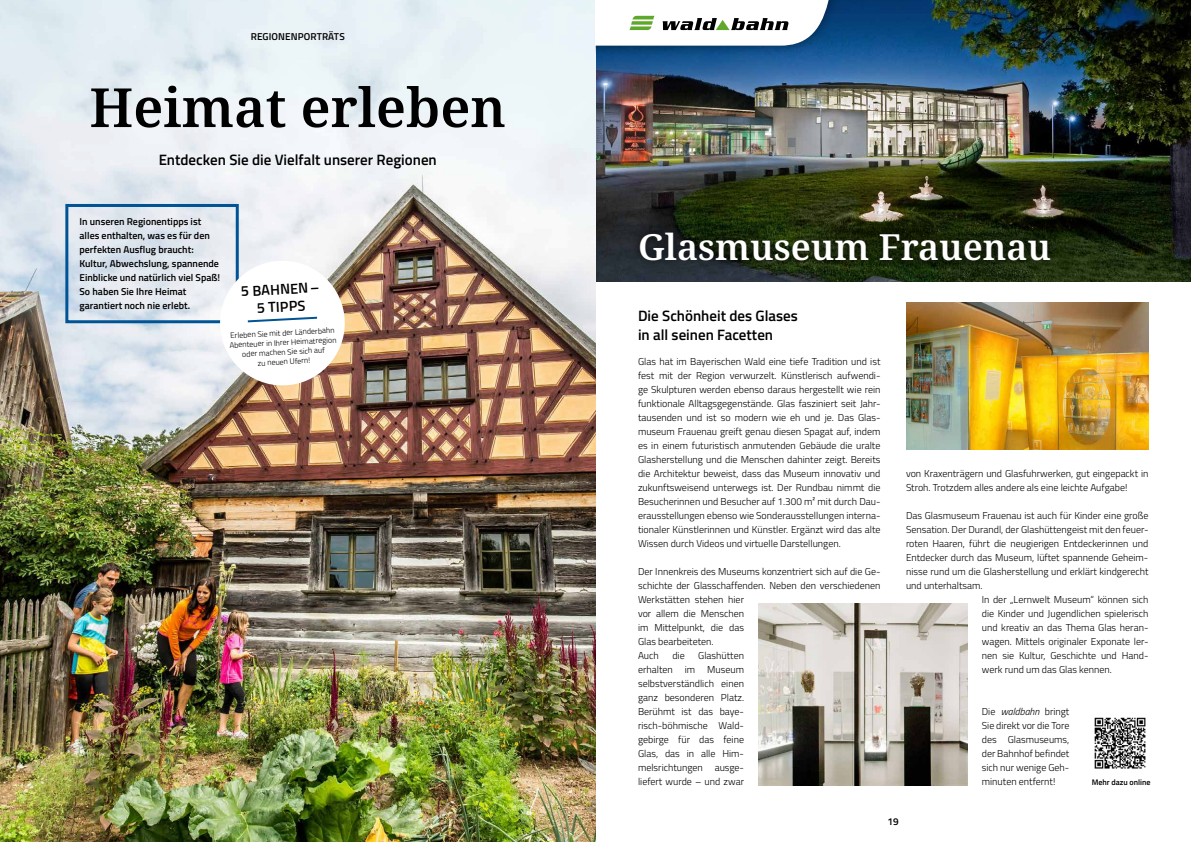
<style>
.page{position:relative;width:1191px;height:842px;background:#fff}
.page>*{position:absolute;margin:0;border:0;box-sizing:border-box;transform-origin:0 0}
.t1{font:600 54px "Noto Serif";color:#000}
.t2{font:600 36px "Noto Serif";color:#fff}
.t3{font:600 15px/19px "Titillium Web";color:#000}
.t4{font:600 14.5px/17.4px "Titillium Web";color:#000;text-align:center}
.t5{font:300 10px/14px "Titillium Web";color:#000;text-align:justify}
.t6{font:600 10px/14px "Titillium Web";color:#000}
.t7{font:300 8px/9.6px "Titillium Web";color:#000;text-align:center}
.t8{font:600 8px "Titillium Web";color:#000}
.s1{font-style:italic}
</style>
<div class="page">
<img style="left:595px;top:0;width:596px;height:281px">
<img style="left:0;top:0;width:595px;height:842px">
<div style="left:595px;top:0;width:258px;height:56px;background:#000;opacity:.3"></div>
<svg style="left:595px;top:0;width:258px;height:46px"></svg>
<svg style="left:64px;top:202px;width:284px;height:187px"></svg>
<img style="left:906px;top:302px;width:242px;height:147px">
<img style="left:758px;top:603px;width:209px;height:182px">
<div style="left:631px;top:223px;width:428px;height:46px;background:#000;opacity:.69"></div>
<img style="left:1094px;top:717px;width:52px;height:52px">
<p class="t6" style="left:251px;top:29px;width:96px">REGIONENPORTRÄTS</p>
<h1 class="t1" style="left:89px;top:70px;width:418px">Heimat erleben</h1>
<h3 class="t3" style="left:159px;top:150px;width:280px">Entdecken Sie die Vielfalt unserer Regionen</h3>
<p class="t6" style="left:80px;top:214px;width:142px">In unseren Regionentipps ist alles enthalten, was es für den perfekten Ausflug braucht:<br>Kultur, Abwechslung, spannende<br>Einblicke und natürlich viel Spaß!<br>So haben Sie Ihre Heimat garantiert noch nie erlebt.</p>
<h3 class="t4" style="left:240px;top:282px;width:80px;rotate:-3deg">5 BAHNEN–<br>5 TIPPS</h3>
<p class="t7" style="left:229px;top:330px;width:109px;rotate:-3deg">Erleben Sie mit der Länderbahn<br>Abenteuer in Ihrer Heimatregion oder machen Sie sich auf<br>zu neuen Ufern!</p>
<h2 class="t2" style="left:638px;top:222px;width:414px">Glasmuseum Frauenau</h2>
<h3 class="t3" style="left:638px;top:306px;width:161px">Die Schönheit des Glases in all seinen Facetten</h3>
<p class="t5" style="left:638px;top:354px;width:244px">Glas hat im Bayerischen Wald eine tiefe Tradition und ist fest mit der Region verwurzelt. Künstlerisch aufwendi&shy;ge Skulpturen werden ebenso daraus hergestellt wie rein funktionale Alltagsgegenstände. Glas fasziniert seit Jahr&shy;tausenden und ist so modern wie eh und je. Das Glas&shy;museum Frauenau greift genau diesen Spagat auf, indem es in einem futuristisch anmutenden Gebäude die uralte Glasherstellung und die Menschen dahinter zeigt. Bereits die Architektur beweist, dass das Museum innovativ und zukunftsweisend unterwegs ist. Der Rundbau nimmt die Besucherinnen und Besucher auf 1.300 m² mit durch Dau&shy;erausstellungen ebenso wie Sonderausstellungen interna&shy;tionaler Künstlerinnen und Künstler. Ergänzt wird das alte Wissen durch Videos und virtuelle Darstellungen.</p>
<p class="t5" style="left:638px;top:564px;width:244px;text-align:left">Der Innenkreis des Museums konzentriert sich auf die Ge&shy;schichte der Glasschaffenden. Neben den verschiedenen<br>Werkstätten stehen hier<br>vor allem die Menschen<br>im Mittelpunkt, die das<br>Glas bearbeiteten.<br>Auch</p>
<p class="t5" style="left:638px;top:648px;width:108px;text-indent:60px">Glashütten erhalten im Museum selbstverständlich einen ganz besonderen Platz.<br>Berühmt ist das baye&shy;risch-böhmische Wald&shy;gebirge für das feine Glas, das in alle Him&shy;melsrichtungen ausge&shy;liefert wurde – und zwar</p>
<p class="t5" style="left:672px;top:648px;width:14px">die</p>
<p class="t5" style="left:906px;top:466px;width:244px">von Kraxenträgern und Glasfuhrwerken, gut eingepackt in<br>Stroh. Trotzdem alles andere als eine leichte Aufgabe!</p>
<p class="t5" style="left:906px;top:508px;width:244px">Das Glasmuseum Frauenau ist auch für Kinder eine große</p>
<p class="t5" style="left:906px;top:522px;width:244px">Sensation. Der Durandl, der Glashüttengeist mit den feuer-</p>
<p class="t5" style="left:906px;top:536px;width:244px">roten Haaren, führt die neugierigen Entdeckerinnen und</p>
<p class="t5" style="left:906px;top:550px;width:244px">Entdecker durch das Museum, lüftet spannende Geheim-</p>
<p class="t5" style="left:906px;top:564px;width:244px">nisse rund um die Glasherstellung und erklärt kindgerecht</p>
<p class="t5" style="left:906px;top:578px;width:78px">und unterhaltsam.</p>
<p class="t5" style="left:981px;top:592px;width:168px">In der „Lernwelt Museum“ können sich</p>
<p class="t5" style="left:981px;top:606px;width:168px">die Kinder und Jugendlichen spielerisch</p>
<p class="t5" style="left:981px;top:620px;width:168px">und kreativ an das Thema Glas heran-</p>
<p class="t5" style="left:981px;top:634px;width:168px">wagen. Mittels originaler Exponate ler-</p>
<p class="t5" style="left:981px;top:648px;width:168px">nen sie Kultur, Geschichte und Hand-</p>
<p class="t5" style="left:981px;top:662px;width:132px">werk rund um das Glas kennen.</p>
<p class="t5" style="left:981px;top:704px;width:89px">Die <span class="s1">waldbahn</span> bringt Sie direkt vor die Tore des Glasmuseums, der Bahnhof befindet sich nur wenige Geh&shy;minuten entfernt!</p>
<p class="t8" style="left:1091px;top:776px;width:60px">Mehr dazu online</p>
<p class="t6" style="left:887px;top:814px;width:13px">19</p>
</div>
